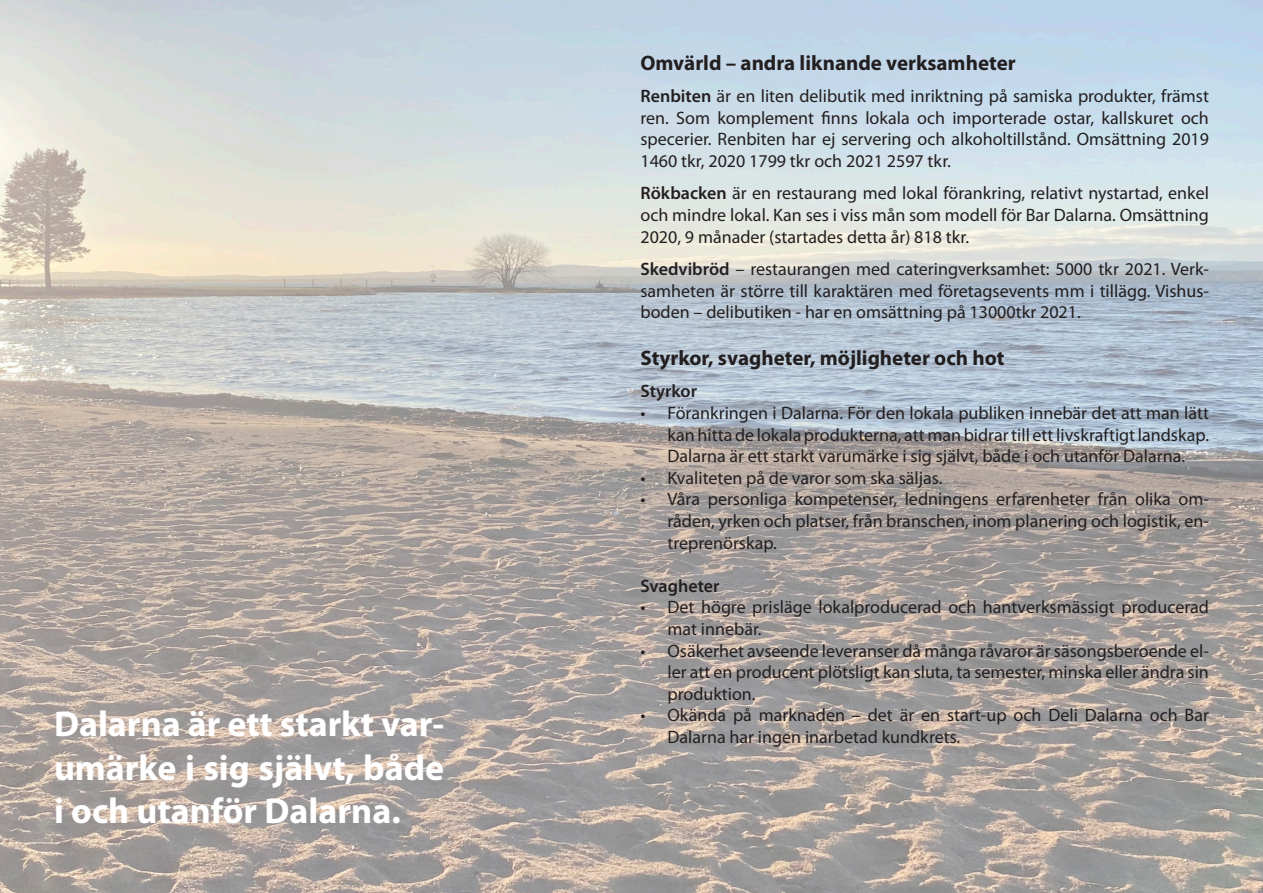
<style>
.page{position:relative;width:1263px;height:893px;background:#fff}
.page>*{position:absolute;margin:0;border:0;box-sizing:border-box;transform-origin:0 0}
.t1{font:700 36px/43.2px "Myriad Pro";color:#fff}
.t2{font:700 21px "Myriad Pro";color:#231f20}
.t3{font:18px/21.6px "Myriad Pro";color:#231f20;text-align:justify}
.t4{font:600 18px "Myriad Pro";color:#231f20}
.s1{font-weight:600}
</style>
<div class="page">
<img style="left:0;top:0;width:1263px;height:893px">
<p class="t1" style="left:54px;top:701px;width:392px">Dalarna är ett starkt var-</p>
<p class="t1" style="left:54px;top:745px;width:392px">umärke i sig självt, både i och utanför Dalarna.</p>
<p class="t2" style="left:640px;top:49px;width:377px">Omvärld – andra liknande verksamheter</p>
<p class="t3" style="left:640px;top:85px;width:570px"><span class="s1">Renbiten</span> är en liten delibutik med inriktning på samiska produkter, främst ren. Som komplement finns lokala och importerade ostar, kallskuret och specerier. Renbiten har ej servering och alkoholtillstånd. Omsättning 2019<br>1460 tkr, 2020 1799 tkr och 2021 2597 tkr.</p>
<p class="t3" style="left:640px;top:182px;width:570px"><span class="s1">Rökbacken</span> är en restaurang med lokal förankring, relativt nystartad, enkel och mindre lokal. Kan ses i viss mån som modell för Bar Dalarna. Omsättning 2020, 9 månader (startades detta år) 818 tkr.</p>
<p class="t3" style="left:640px;top:258px;width:570px"><span class="s1">Skedvibröd</span> – restaurangen med cateringverksamhet: 5000 tkr 2021. Verk&shy;samheten är större till karaktären med företagsevents mm i tillägg. Vishus&shy;boden – delibutiken - har en omsättning på 13000tkr 2021.</p>
<p class="t2" style="left:640px;top:344px;width:366px">Styrkor, svagheter, möjligheter och hot</p>
<p class="t4" style="left:640px;top:380px;width:58px">Styrkor</p>
<p class="t3" style="left:667px;top:402px;width:543px;text-indent:-27px">• Förankringen i Dalarna. För den lokala publiken innebär det att man lätt kan hitta de lokala produkterna, att man bidrar till ett livskraftigt landskap.<br>Dalarna är ett starkt varumärke i sig självt, både i och utanför Dalarna.</p>
<p class="t3" style="left:640px;top:467px;width:303px">• Kvaliteten på de varor som ska säljas.</p>
<p class="t3" style="left:667px;top:488px;width:543px;text-indent:-27px">• Våra personliga kompetenser, ledningens erfarenheter från olika om&shy;råden, yrken och platser, från branschen, inom planering och logistik, en&shy;treprenörskap.</p>
<p class="t4" style="left:640px;top:574px;width:81px">Svagheter</p>
<p class="t3" style="left:667px;top:596px;width:543px;text-indent:-27px">• Det högre prisläge lokalproducerad och hantverksmässigt producerad mat innebär.</p>
<p class="t3" style="left:667px;top:639px;width:543px;text-indent:-27px">• Osäkerhet avseende leveranser då många råvaror är säsongsberoende el&shy;ler att en producent plötsligt kan sluta, ta semester, minska eller ändra sin produktion.</p>
<p class="t3" style="left:640px;top:704px;width:570px">• Okända på marknaden – det är en start-up och Deli Dalarna och Bar</p>
<p class="t3" style="left:667px;top:726px;width:294px">Dalarna har ingen inarbetad kundkrets.</p>
</div>
